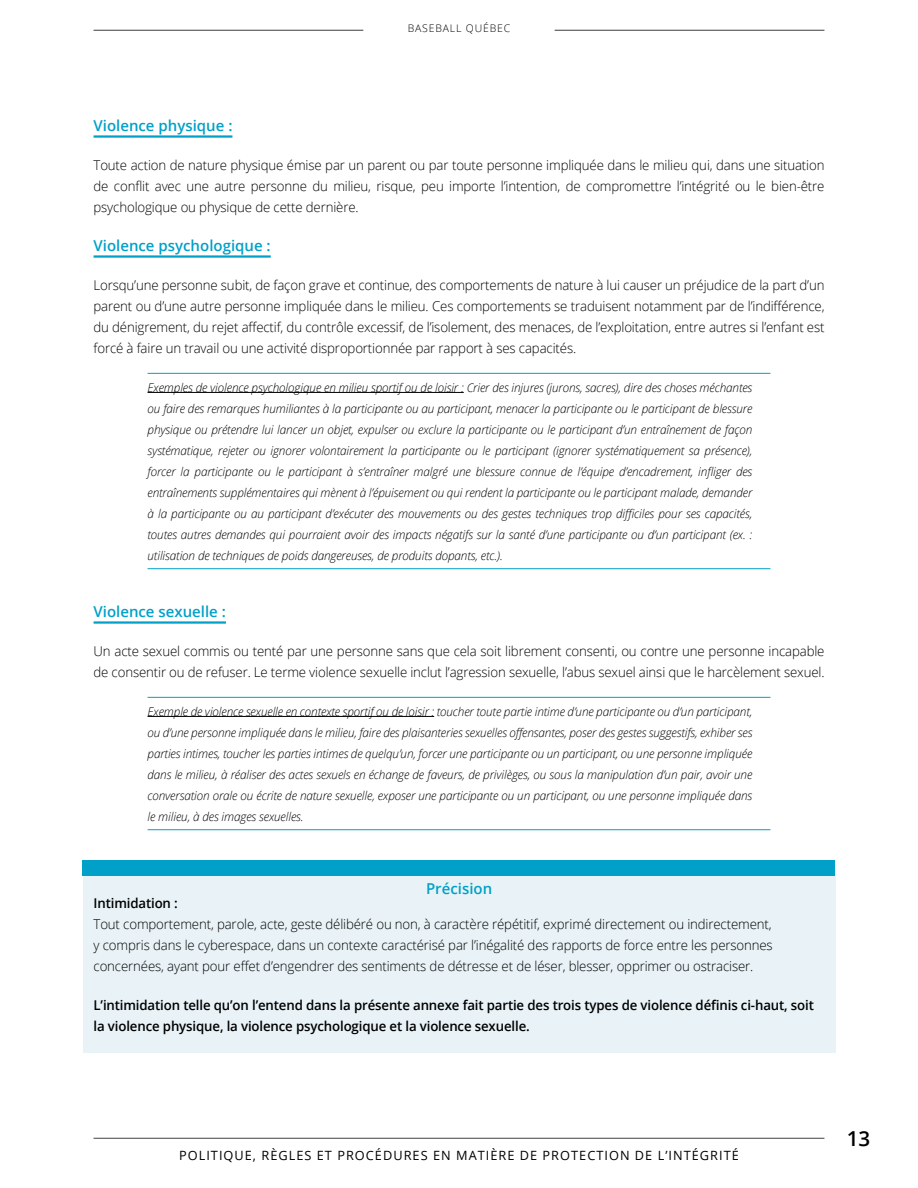
<style>
.page{position:relative;width:918px;height:1188px;background:#fff}
.page>*{position:absolute;margin:0;border:0;box-sizing:border-box;transform-origin:0 0}
.t1{font:600 20.7px "Open Sans";color:#000}
.t2{font:600 15px "Open Sans";color:#00a0c8}
.t3{font:300 13.5px/21px "Open Sans";letter-spacing:-.01em;color:#000;text-align:justify}
.t4{font:600 13.5px/21px "Open Sans";letter-spacing:-.01em;color:#000}
.t5{font:12.75px "Open Sans";letter-spacing:.08em;color:#000}
.t6{font:italic 300 12px/21px "Open Sans";letter-spacing:-.01em;color:#000;text-align:justify}
.t7{font:300 10.5px "Open Sans";letter-spacing:.08em;color:#000}
</style>
<div class="page">
<hr style="left:94px;top:135px;width:138px;height:3px;background:#00a0c8">
<hr style="left:94px;top:255px;width:177px;height:3px;background:#00a0c8">
<hr style="left:148px;top:373px;width:622px;height:1px;background:#00a0c8">
<hr style="left:148px;top:392px;width:316px;height:1px;background:#000">
<hr style="left:148px;top:568px;width:622px;height:1px;background:#00a0c8">
<hr style="left:94px;top:621px;width:132px;height:3px;background:#00a0c8">
<hr style="left:148px;top:697px;width:622px;height:1px;background:#00a0c8">
<hr style="left:148px;top:716px;width:286px;height:1px;background:#000">
<hr style="left:148px;top:829px;width:622px;height:1px;background:#00a0c8">
<div style="left:83px;top:870px;width:752px;height:183px;background:#e9f3f7"></div>
<div style="left:83px;top:860px;width:752px;height:15px;background:#00a0c8"></div>
<hr style="left:94px;top:1138px;width:730px;height:1px;background:#414042">
<hr style="left:94px;top:30px;width:269px;height:1px;background:#3d3c3e">
<hr style="left:555px;top:30px;width:269px;height:1px;background:#3d3c3e">
<p class="t7" style="left:408px;top:21px;width:104px">BASEBALL QUÉBEC</p>
<p class="t2" style="left:94px;top:115px;width:140px">Violence physique :</p>
<p class="t3" style="left:94px;top:154px;width:733px">Toute action de nature physique émise par un parent ou par toute personne impliquée dans le milieu qui, dans une situation de conflit avec une autre personne du milieu, risque, peu importe l’intention, de compromettre l’intégrité ou le bien-être psychologique ou physique de cette dernière.</p>
<p class="t2" style="left:94px;top:235px;width:179px">Violence psychologique :</p>
<p class="t3" style="left:94px;top:274px;width:733px">Lorsqu’une personne subit, de façon grave et continue, des comportements de nature à lui causer un préjudice de la part d’un parent ou d’une autre personne impliquée dans le milieu. Ces comportements se traduisent notamment par de l’indifférence, du dénigrement, du rejet affectif, du contrôle excessif, de l’isolement, des menaces, de l’exploitation, entre autres si l’enfant est forcé à faire un travail ou une activité disproportionnée par rapport à ses capacités.</p>
<p class="t6" style="left:148px;top:376px;width:606px">Exemples de violence psychologique en milieu sportif ou de loisir : Crier des injures (jurons, sacres), dire des choses méchantes ou faire des remarques humiliantes à la participante ou au participant, menacer la participante ou le participant de blessure physique ou prétendre lui lancer un objet, expulser ou exclure la participante ou le participant d’un entraînement de façon systématique, rejeter ou ignorer volontairement la participante ou le participant (ignorer systématiquement sa présence), forcer la participante ou le participant à s’entraîner malgré une blessure connue de l’équipe d’encadrement, infliger des entraînements supplémentaires qui mènent à l’épuisement ou qui rendent la participante ou le participant malade, demander à la participante ou au participant d’exécuter des mouvements ou des gestes techniques trop difficiles pour ses capacités, toutes autres demandes qui pourraient avoir des impacts négatifs sur la santé d’une participante ou d’un participant (ex. : utilisation de techniques de poids dangereuses, de produits dopants, etc.).</p>
<p class="t2" style="left:94px;top:601px;width:134px">Violence sexuelle :</p>
<p class="t3" style="left:94px;top:640px;width:733px">Un acte sexuel commis ou tenté par une personne sans que cela soit librement consenti, ou contre une personne incapable de consentir ou de refuser. Le terme violence sexuelle inclut l’agression sexuelle, l’abus sexuel ainsi que le harcèlement sexuel.</p>
<p class="t6" style="left:148px;top:700px;width:606px">Exemple de violence sexuelle en contexte sportif ou de loisir : toucher toute partie intime d’une participante ou d’un participant, ou d’une personne impliquée dans le milieu, faire des plaisanteries sexuelles offensantes, poser des gestes suggestifs, exhiber ses parties intimes, toucher les parties intimes de quelqu’un, forcer une participante ou un participant, ou une personne impliquée dans le milieu, à réaliser des actes sexuels en échange de faveurs, de privilèges, ou sous la manipulation d’un pair, avoir une conversation orale ou écrite de nature sexuelle, exposer une participante ou un participant, ou une personne impliquée dans le milieu, à des images sexuelles.</p>
<p class="t2" style="left:426px;top:879px;width:68px">Précision</p>
<p class="t4" style="left:94px;top:892px;width:86px">Intimidation :</p>
<p class="t3" style="left:94px;top:913px;width:681px">Tout comportement, parole, acte, geste délibéré ou non, à caractère répétitif, exprimé directement ou indirectement, y compris dans le cyberespace, dans un contexte caractérisé par l’inégalité des rapports de force entre les personnes concernées, ayant pour effet d’engendrer des sentiments de détresse et de léser, blesser, opprimer ou ostraciser.</p>
<p class="t4" style="left:94px;top:994px;width:722px">L’intimidation telle qu’on l’entend dans la présente annexe fait partie des trois types de violence définis ci-haut, soit la violence physique, la violence psychologique et la violence sexuelle.</p>
<p class="t5" style="left:179px;top:1146px;width:561px">POLITIQUE, RÈGLES ET PROCÉDURES EN MATIÈRE DE PROTECTION DE L’INTÉGRITÉ</p>
<h1 class="t1" style="left:847px;top:1124px;width:25px">13</h1>
</div>
